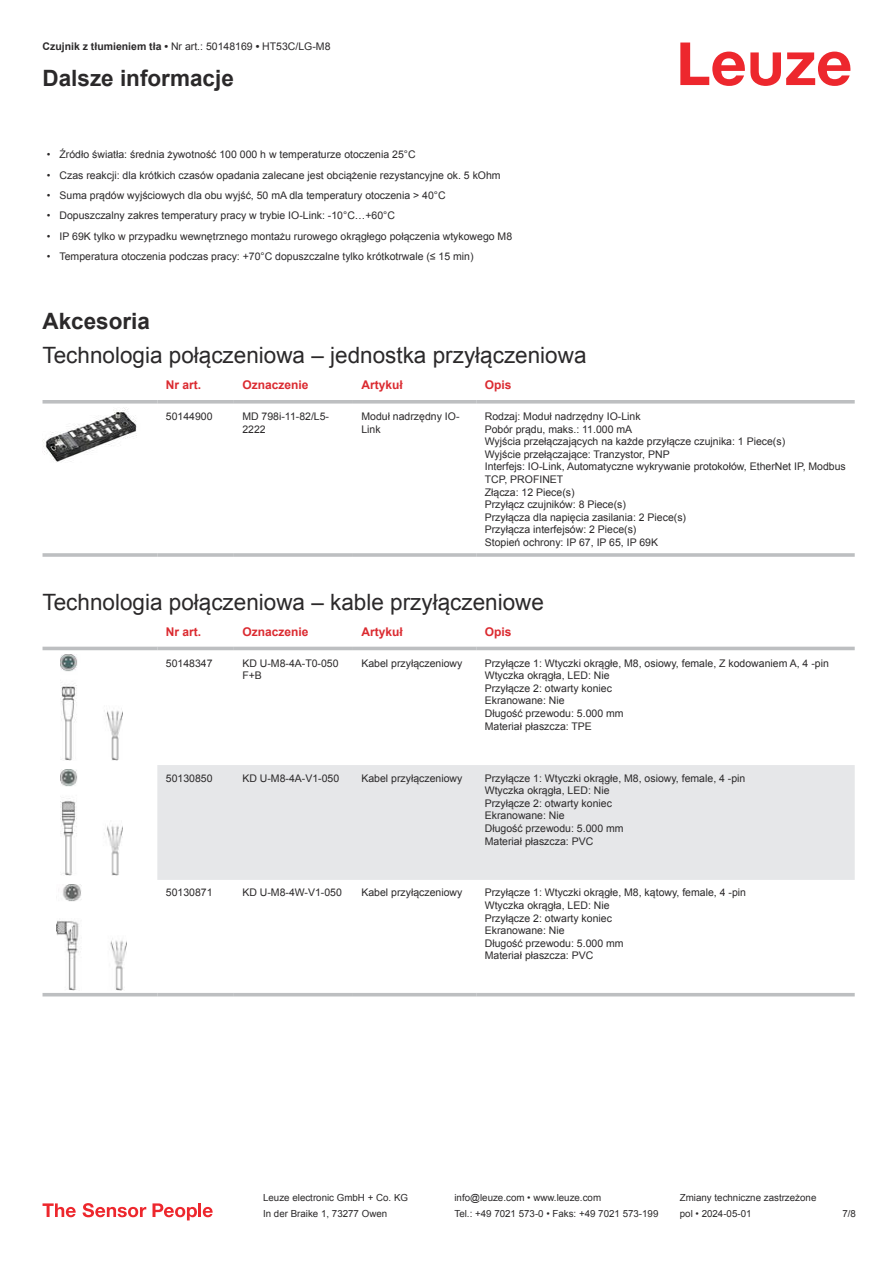
<style>
.page{position:relative;width:893px;height:1263px;background:#fff}
.page>*{position:absolute;margin:0;border:0;box-sizing:border-box;transform-origin:0 0}
.t1{font:22.5px "Arial";color:#2b292a}
.t2{font:700 22.5px "Arial";color:#2b292a}
.t3{font:700 12px "Arial";color:#db2a30}
.t4{font:10.5px/12.6px "Arial";color:#2b292a}
.t5{font:9.75px "Arial";color:#2b292a}
.s1{font-weight:700}
</style>
<div class="page">
<svg style="left:680px;top:43px;width:170px;height:43px"></svg>
<svg style="left:43px;top:400px;width:114px;height:4px"></svg>
<svg style="left:157px;top:400px;width:77px;height:4px"></svg>
<svg style="left:234px;top:400px;width:119px;height:4px"></svg>
<svg style="left:353px;top:400px;width:123px;height:4px"></svg>
<svg style="left:476px;top:400px;width:379px;height:4px;background:#c4c5c7"></svg>
<hr style="left:43px;top:553px;width:114px;height:4px;background:#c3c5c7">
<svg style="left:157px;top:553px;width:77px;height:4px"></svg>
<hr style="left:234px;top:553px;width:119px;height:4px;background:#c4c6c7">
<hr style="left:353px;top:553px;width:123px;height:4px;background:#c3c5c7">
<svg style="left:476px;top:553px;width:379px;height:4px;background:#c3c5c7"></svg>
<img style="left:43px;top:408px;width:94px;height:54px">
<svg style="left:43px;top:646px;width:812px;height:351px"></svg>
<div style="left:157px;top:765px;width:698px;height:115px;background:#e6e7e9"></div>
<hr style="left:43px;top:647px;width:114px;height:3px;background:#bdbfc1">
<hr style="left:157px;top:647px;width:77px;height:3px;background:#bdbfc1">
<hr style="left:234px;top:647px;width:119px;height:3px;background:#bdbfc1">
<hr style="left:353px;top:647px;width:123px;height:3px;background:#bdbfc1">
<hr style="left:476px;top:647px;width:379px;height:3px;background:#bdbfc1">
<hr style="left:43px;top:993px;width:114px;height:3px;background:#bdbfc1">
<hr style="left:157px;top:993px;width:77px;height:3px;background:#bdbfc1">
<hr style="left:234px;top:993px;width:119px;height:3px;background:#bdbfc1">
<hr style="left:353px;top:993px;width:123px;height:3px;background:#bdbfc1">
<hr style="left:476px;top:993px;width:379px;height:3px;background:#bdbfc1">
<img style="left:60px;top:654px;width:63px;height:107px">
<img style="left:60px;top:769px;width:63px;height:107px">
<img style="left:56px;top:884px;width:70px;height:106px">
<svg style="left:43px;top:1203px;width:33px;height:14px"></svg>
<svg style="left:83px;top:1203px;width:63px;height:14px"></svg>
<svg style="left:153px;top:1203px;width:44px;height:17px"></svg>
<hr style="left:198px;top:1203px;width:3px;height:14px;background:#ed272d">
<svg style="left:203px;top:1207px;width:10px;height:10px"></svg>
<p class="t4" style="left:43px;top:41px;width:290px"><span class="s1">Czujnik z tłumieniem tła •</span> Nr art.: 50148169 <span class="s1">•</span> HT53C/LG-M8</p>
<h1 class="t2" style="left:43px;top:63px;width:193px">Dalsze informacje</h1>
<p class="t4" style="left:47px;top:148px;width:370px">• Źródło światła: średnia żywotność 100 000 h w temperaturze otoczenia 25°C</p>
<p class="t4" style="left:47px;top:169px;width:455px">• Czas reakcji: dla krótkich czasów opadania zalecane jest obciążenie rezystancyjne ok. 5 kOhm</p>
<p class="t4" style="left:47px;top:189px;width:400px">• Suma prądów wyjściowych dla obu wyjść, 50 mA dla temperatury otoczenia &gt; 40°C</p>
<p class="t4" style="left:47px;top:209px;width:350px">• Dopuszczalny zakres temperatury pracy w trybie IO-Link: -10°C…+60°C</p>
<p class="t4" style="left:47px;top:230px;width:467px">• IP 69K tylko w przypadku wewnętrznego montażu rurowego okrągłego połączenia wtykowego M8</p>
<p class="t4" style="left:47px;top:250px;width:428px">• Temperatura otoczenia podczas pracy: +70°C dopuszczalne tylko krótkotrwale (≤ 15 min)</p>
<h1 class="t2" style="left:43px;top:313px;width:109px">Akcesoria</h1>
<h1 class="t1" style="left:43px;top:340px;width:545px">Technologia połączeniowa – jednostka przyłączeniowa</h1>
<p class="t3" style="left:166px;top:376px;width:37px">Nr art.</p>
<p class="t3" style="left:242px;top:380px;width:68px">Oznaczenie</p>
<p class="t3" style="left:361px;top:376px;width:43px">Artykuł</p>
<p class="t3" style="left:485px;top:380px;width:28px">Opis</p>
<p class="t4" style="left:166px;top:411px;width:48px">50144900</p>
<p class="t4" style="left:242px;top:411px;width:88px">MD 798i-11-82/L5-<br>2222</p>
<p class="t4" style="left:361px;top:410px;width:100px">Moduł nadrzędny IO-<br>Link</p>
<p class="t4" style="left:485px;top:410px;width:363px">Rodzaj: Moduł nadrzędny IO-Link<br>Pobór prądu, maks.: 11.000 mA<br>Wyjścia przełączających na każde przyłącze czujnika: 1 Piece(s)<br>Wyjście przełączające: Tranzystor, PNP<br>Interfejs: IO-Link, Automatyczne wykrywanie protokołów, EtherNet IP, Modbus TCP, PROFINET<br>Złącza: 12 Piece(s)<br>Przyłącz czujników: 8 Piece(s)<br>Przyłącza dla napięcia zasilania: 2 Piece(s)<br>Przyłącza interfejsów: 2 Piece(s)<br>Stopień ochrony: IP 67, IP 65, IP 69K</p>
<h1 class="t1" style="left:43px;top:586px;width:503px">Technologia połączeniowa – kable przyłączeniowe</h1>
<p class="t3" style="left:166px;top:623px;width:37px">Nr art.</p>
<p class="t3" style="left:242px;top:627px;width:68px">Oznaczenie</p>
<p class="t3" style="left:361px;top:623px;width:43px">Artykuł</p>
<p class="t3" style="left:485px;top:627px;width:28px">Opis</p>
<p class="t4" style="left:166px;top:658px;width:48px">50148347</p>
<p class="t4" style="left:242px;top:658px;width:98px">KD U-M8-4A-T0-050<br>F+B</p>
<p class="t4" style="left:361px;top:657px;width:102px">Kabel przyłączeniowy</p>
<p class="t4" style="left:485px;top:657px;width:346px">Przyłącze 1: Wtyczki okrągłe, M8, osiowy, female, Z kodowaniem A, 4 -pin<br>Wtyczka okrągła, LED: Nie<br>Przyłącze 2: otwarty koniec<br>Ekranowane: Nie<br>Długość przewodu: 5.000 mm<br>Materiał płaszcza: TPE</p>
<p class="t4" style="left:166px;top:772px;width:48px">50130850</p>
<p class="t4" style="left:242px;top:772px;width:98px">KD U-M8-4A-V1-050</p>
<p class="t4" style="left:361px;top:771px;width:102px">Kabel przyłączeniowy</p>
<p class="t4" style="left:485px;top:771px;width:262px">Przyłącze 1: Wtyczki okrągłe, M8, osiowy, female, 4 -pin<br>Wtyczka okrągła, LED: Nie<br>Przyłącze 2: otwarty koniec<br>Ekranowane: Nie<br>Długość przewodu: 5.000 mm<br>Materiał płaszcza: PVC</p>
<p class="t4" style="left:166px;top:887px;width:48px">50130871</p>
<p class="t4" style="left:242px;top:887px;width:101px">KD U-M8-4W-V1-050</p>
<p class="t4" style="left:361px;top:886px;width:102px">Kabel przyłączeniowy</p>
<p class="t4" style="left:485px;top:886px;width:263px">Przyłącze 1: Wtyczki okrągłe, M8, kątowy, female, 4 -pin<br>Wtyczka okrągła, LED: Nie<br>Przyłącze 2: otwarty koniec<br>Ekranowane: Nie<br>Długość przewodu: 5.000 mm<br>Materiał płaszcza: PVC</p>
<p class="t5" style="left:263px;top:1191px;width:146px">Leuze electronic GmbH + Co. KG</p>
<p class="t5" style="left:454px;top:1191px;width:148px">info@leuze.com • www.leuze.com</p>
<p class="t5" style="left:680px;top:1191px;width:138px">Zmiany techniczne zastrzeżone</p>
<p class="t5" style="left:263px;top:1210px;width:126px">In der Braike 1, 73277 Owen</p>
<p class="t5" style="left:454px;top:1207px;width:205px">Tel.: +49 7021 573-0 • Faks: +49 7021 573-199</p>
<p class="t5" style="left:680px;top:1207px;width:73px">pol • 2024-05-01</p>
<p class="t5" style="left:842px;top:1210px;width:15px">7 /8</p>
</div>
